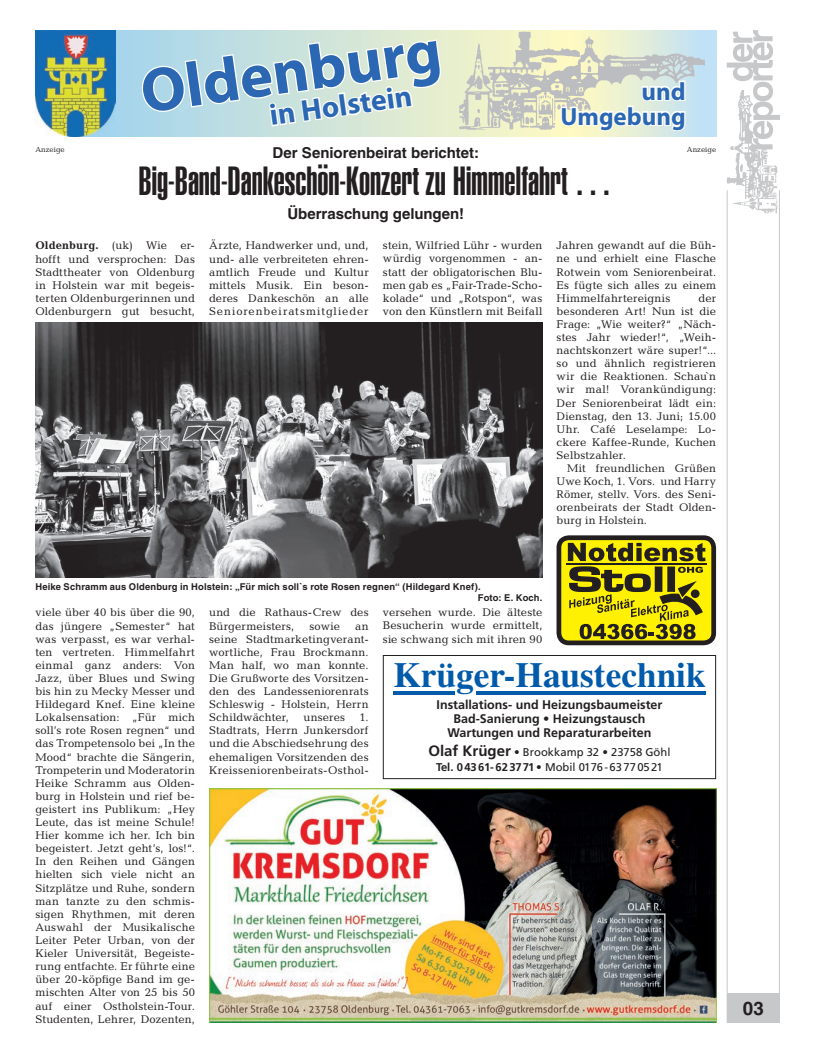
<style>
.page{position:relative;width:819px;height:1053px;background:#fff}
.page>*{position:absolute;margin:0;border:0;box-sizing:border-box;transform-origin:0 0}
.t1{font:700 62.5px "Myriad Pro";color:#2b67b2}
.t2{font:40px "Helvetica LT Std Ultra Comp";letter-spacing:-.005em;color:#231f20}
.t3{font:700 35.25px "Times LT Std";color:#015aaa}
.t4{font:700 30px "Myriad Pro";color:#2b67b2}
.t5{font:700 25px/25px "Myriad Pro";color:#2b67b2;text-align:right}
.t6{font:700 18.75px "Helvetica LT Std";color:#231f20}
.t7{font:700 15px "Helvetica LT Std";letter-spacing:-.005em;color:#231f20}
.t8{font:700 12.5px/13.8px "Frutiger LT Std";color:#231f20;text-align:center}
.t9{font:11.25px/13.1px "Candida Std";letter-spacing:.015em;color:#231f20;text-align:justify}
.t10{font:11.25px/15px "Frutiger LT Std";color:#231f20;text-align:center}
.t11{font:700 9.38px/11.2px "Helvetica LT Std";letter-spacing:.015em;color:#231f20}
.t12{font:7.5px "Candida Std";color:#231f20}
.s1{font-weight:700}
.s2{font-weight:700;font-size:15px}
</style>
<div class="page">
<div style="left:726px;top:993px;width:53px;height:29px;background:#c7c8ca"></div>
<hr style="left:778px;top:190px;width:1px;height:832px;background:#c7c8ca">
<hr style="left:726px;top:190px;width:1px;height:832px;background:#c7c8ca">
<img style="left:726px;top:149px;width:52px;height:65px">
<svg style="left:726px;top:30px;width:54px;height:119px"></svg>
<div style="left:383px;top:655px;width:333px;height:124px;border:1px solid #231f20"></div>
<hr style="left:393px;top:691px;width:61px;height:3px;background:#015aaa">
<hr style="left:476px;top:691px;width:229px;height:3px;background:#015aaa">
<img style="left:209px;top:788px;width:507px;height:234px">
<svg style="left:115px;top:30px;width:601px;height:106px;background:#c3dfdf"></svg>
<img style="left:35px;top:30px;width:80px;height:106px">
<svg style="left:141px;top:38px;width:302px;height:90px"></svg>
<img style="left:459px;top:30px;width:245px;height:103px">
<svg style="left:559px;top:65px;width:128px;height:71px"></svg>
<img style="left:35px;top:322px;width:507px;height:255px">
<div style="left:559px;top:537px;width:154px;height:106px;background:#fff101;border-radius:10px"></div>
<div style="left:556px;top:535px;width:160px;height:110px;border:5px solid #231f20;border-radius:10px"></div>
<svg style="left:567px;top:543px;width:138px;height:96px"></svg>
<hr style="left:566px;top:563px;width:140px;height:1px;background:#231f20">
<p class="t1" style="left:136px;top:57px;width:304px;rotate:-8deg">Oldenburg</p>
<p class="t4" style="left:267px;top:99px;width:145px;rotate:-8deg">in Holstein</p>
<p class="t5" style="left:560px;top:79px;width:127px">und<br>Umgebung</p>
<p class="t7" style="left:272px;top:143px;width:208px">Der Seniorenbeirat berichtet:</p>
<p class="t2" style="left:139px;top:158px;width:476px">Big-Band-Dankeschön-Konzert zu Himmelfahrt…</p>
<p class="t7" style="left:287px;top:204px;width:178px">Überraschung gelungen!</p>
<p class="t9" style="left:209px;top:239px;width:161px">Ärzte, Handwerker und, und, und- alle verbreiteten ehren&shy;amtlich Freude und Kultur mittels Musik. Ein beson&shy;deres Dankeschön an alle Seniorenbeiratsmitglieder</p>
<p class="t12" style="left:35px;top:145px;width:31px">Anzeige</p>
<p class="t12" style="left:686px;top:145px;width:31px">Anzeige</p>
<p class="t9" style="left:556px;top:239px;width:161px">Jahren gewandt auf die Büh&shy;ne und erhielt eine Flasche Rotwein vom Seniorenbeirat.<br>Es fügte sich alles zu einem Himmelfahrtereignis</p>
<p class="t9" style="left:383px;top:239px;width:161px">stein, Wilfried Lühr - wurden würdig vorgenommen - an&shy;statt der obligatorischen Blu&shy;men gab es „Fair-Trade-Scho&shy;kolade“ und „Rotspon“, was von den Künstlern mit Beifall</p>
<p class="t9" style="left:35px;top:239px;width:161px"><span class="s1">Oldenburg.</span> (uk) Wie er&shy;hofft und versprochen: Das Stadttheater von Oldenburg in Holstein war mit begeis&shy;terten Oldenburgerinnen und Oldenburgern gut besucht,</p>
<p class="t9" style="left:698px;top:291px;width:19px">der</p>
<p class="t9" style="left:556px;top:304px;width:161px">besonderen Art! Nun ist die</p>
<p class="t9" style="left:556px;top:317px;width:161px">Frage: „Wie weiter?“ „Näch-</p>
<p class="t9" style="left:556px;top:330px;width:161px">stes Jahr wieder!“, „Weih-</p>
<p class="t9" style="left:556px;top:344px;width:161px">nachtskonzert wäre super!“...</p>
<p class="t9" style="left:556px;top:357px;width:161px">so und ähnlich registrieren</p>
<p class="t9" style="left:556px;top:370px;width:161px">wir die Reaktionen. Schau`n</p>
<p class="t9" style="left:556px;top:383px;width:161px">wir mal! Vorankündigung:</p>
<p class="t9" style="left:556px;top:396px;width:161px">Der Seniorenbeirat lädt ein:</p>
<p class="t9" style="left:556px;top:409px;width:161px">Dienstag, den 13. Juni; 15.00</p>
<p class="t9" style="left:556px;top:422px;width:161px">Uhr. Café Leselampe: Lo-</p>
<p class="t9" style="left:556px;top:435px;width:161px">ckere Kaffee-Runde, Kuchen</p>
<p class="t9" style="left:556px;top:448px;width:71px">Selbstzahler.</p>
<p class="t9" style="left:567px;top:461px;width:150px">Mit freundlichen Grüßen</p>
<p class="t9" style="left:556px;top:475px;width:161px">Uwe Koch, 1. Vors. und Harry</p>
<p class="t9" style="left:556px;top:488px;width:161px">Römer, stellv. Vors. des Seni-</p>
<p class="t9" style="left:556px;top:501px;width:161px">orenbeirats der Stadt Olden-</p>
<p class="t9" style="left:556px;top:514px;width:92px">burg in Holstein.</p>
<p class="t11" style="left:478px;top:580px;width:66px;text-indent:-442px">Heike Schramm aus Oldenburg in Holstein: „Für mich soll`s rote Rosen regnen“ (Hildegard Knef).<br>Foto: E. Koch.</p>
<p class="t9" style="left:35px;top:606px;width:161px">viele über 40 bis über die 90, das jüngere „Semester“ hat was verpasst, es war verhal&shy;ten vertreten. Himmelfahrt einmal ganz anders: Von Jazz, über Blues und Swing bis hin zu Mecky Messer und Hildegard Knef. Eine kleine Lokalsensation: „Für mich soll’s rote Rosen regnen“ und das Trompetensolo bei „In the Mood“ brachte die Sängerin, Trompeterin und Moderatorin Heike Schramm aus Olden&shy;burg in Holstein und rief be&shy;geistert ins Publikum: „Hey Leute, das ist meine Schule!<br>Hier komme ich her. Ich bin begeistert. Jetzt geht’s, los!“.<br>In den Reihen und Gängen hielten sich viele nicht an Sitzplätze und Ruhe, sondern man tanzte zu den schmis&shy;sigen Rhythmen, mit deren Auswahl der Musikalische Leiter Peter Urban, von der Kieler Universität, Begeiste&shy;rung entfachte. Er führte eine über 20-köpfige Band im ge&shy;mischten Alter von 25 bis 50 auf einer Ostholstein-Tour.<br>Studenten, Lehrer, Dozenten,</p>
<p class="t9" style="left:209px;top:606px;width:161px">und die Rathaus-Crew des<br>Bürgermeisters,</p>
<p class="t9" style="left:309px;top:619px;width:32px">sowie</p>
<p class="t9" style="left:209px;top:619px;width:161px;text-indent:146px">an seine Stadtmarketingverant&shy;wortliche, Frau Brockmann.<br>Man half, wo man konnte.<br>Die Grußworte des Vorsitzen&shy;den des Landesseniorenrats Schleswig - Holstein, Herrn Schildwächter,</p>
<p class="t9" style="left:209px;top:710px;width:161px;text-indent:150px">1.<br>Stadtrats, Herrn Junkersdorf und die Abschiedsehrung des ehemaligen Vorsitzenden des Kreisseniorenbeirats-Osthol-</p>
<p class="t9" style="left:303px;top:710px;width:43px">unseres</p>
<p class="t9" style="left:383px;top:606px;width:161px">versehen wurde. Die älteste Besucherin wurde ermittelt, sie schwang sich mit ihren 90</p>
<p class="t3" style="left:393px;top:653px;width:314px">Krüger-Haustechnik</p>
<p class="t8" style="left:436px;top:698px;width:227px">Installations- und Heizungsbaumeister<br>Bad-Sanierung • Heizungstausch<br>Wartungen und Reparaturarbeiten</p>
<p class="t10" style="left:428px;top:744px;width:243px"><span class="s2">Olaf Krüger</span> • Brookkamp 32 • 23758 Göhl<br><span class="s1">Tel. 04361-623771</span> • Mobil 0176-63770521</p>
<p class="t6" style="left:743px;top:996px;width:23px">03</p>
</div>
